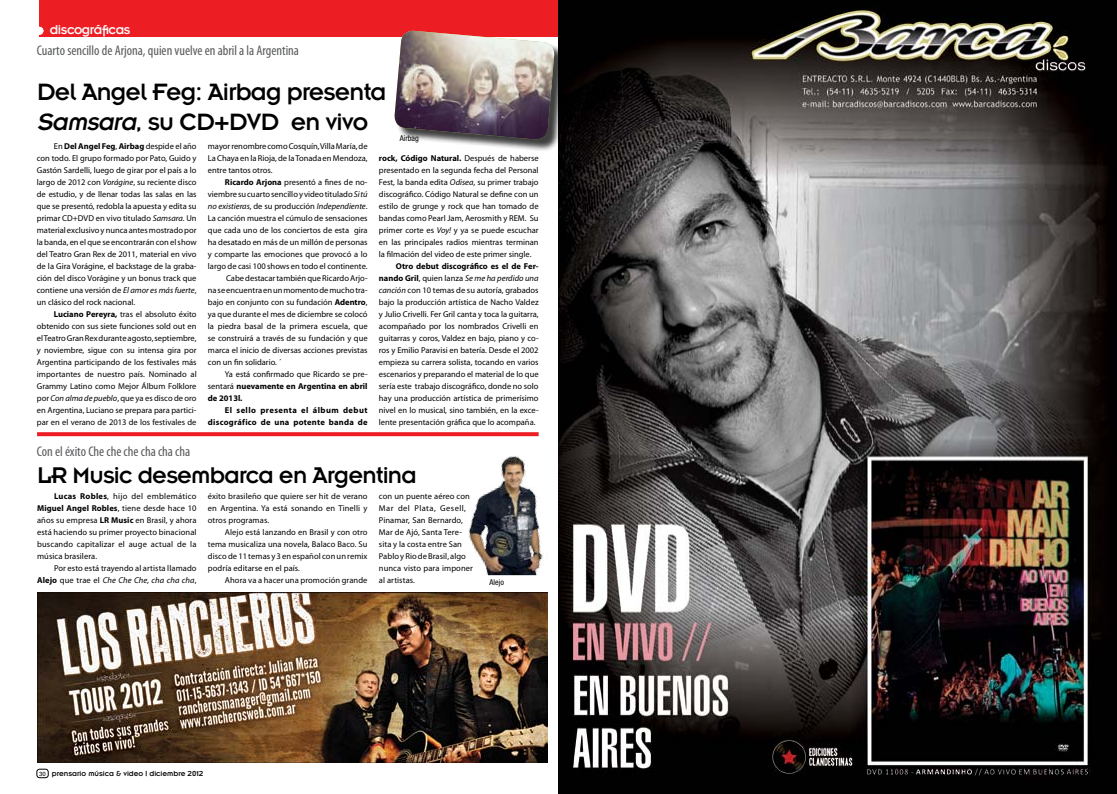
<style>
.page{position:relative;width:1117px;height:794px;background:#fff}
.page>*{position:absolute;margin:0;border:0;box-sizing:border-box;transform-origin:0 0}
.t1{font:26px/30px "Insignia";letter-spacing:-.03em;color:#000}
.t2{font:25px "Insignia";letter-spacing:-.03em;color:#000}
.t3{font:condensed 14px "Myriad Pro";color:#58595b}
.t4{font:14px "Insignia";letter-spacing:-.03em;color:#fff}
.t5{font:8.5px/12px "Myriad Pro";color:#000;text-align:justify}
.t6{font:italic 8.5px "Myriad Pro";color:#000}
.t7{font:700 8.5px "Myriad Pro";letter-spacing:.03em;color:#000}
.t8{font:700 8.5px "Myriad Pro";color:#000}
.t9{font:700 8.5px "Myriad Pro";letter-spacing:.05em;color:#000}
.t10{font:8px "Insignia";color:#000}
.t11{font:condensed 8px "Helvetica Neue";color:#000}
.t12{font:6px "Univers";color:#000}
.s1{font-style:italic}
.s2{font-weight:700}
.s3{font-style:normal}
.s4{font-weight:400}
</style>
<div class="page">
<div style="left:37px;top:769px;width:11px;height:9px;border:1px solid #000;border-radius:3px"></div>
<div style="left:39px;top:0;width:519px;height:37px;background:#ed1d24"></div>
<div style="left:36px;top:27px;width:7px;height:8px;background:#fff;border-radius:50%"></div>
<div style="left:396px;top:32px;width:170px;height:119px;background:#000;opacity:.75"></div>
<img style="left:394px;top:31px;width:161px;height:109px">
<img style="left:37px;top:592px;width:510px;height:171px">
<img style="left:468px;top:455px;width:75px;height:120px">
<svg style="left:37px;top:432px;width:502px;height:4px;background:#ed272e"></svg>
<img style="left:558px;top:0;width:559px;height:794px">
<h3 class="t4" style="left:50px;top:23px;width:82px">discográficas</h3>
<h3 class="t3" style="left:37px;top:42px;width:264px">Cuarto sencillo de Arjona, quien vuelve en abril a la Argentina</h3>
<h1 class="t1" style="left:37px;top:77px;width:351px">Del Angel Feg: Airbag presenta<br><span class="s1">Samsara</span>, su CD+DVD en vivo</h1>
<p class="t5" style="left:37px;top:140px;width:161px;text-indent:17px">En <span class="s2">Del Angel Feg</span>, <span class="s2">Airbag</span> despide el año con todo. El grupo formado por Pato, Guido y Gastón Sardelli, luego de girar por el país a lo largo de 2012 con <span class="s1">Vorágine</span>, su reciente disco de estudio, y de llenar todas las salas en las que se presentó, redobla la apuesta y edita su primar CD+DVD en vivo titulado <span class="s1">Samsara</span>. Un material exclusivo y nunca antes mostrado por la banda, en el que se encontrarán con el show del Teatro Gran Rex de 2011, material en vivo de la Gira Vorágine, el backstage de la graba&shy;ción del disco Vorágine y un bonus track que contiene una versión de <span class="s1">El amor es más fuerte</span>, un clásico del rock nacional.</p>
<p class="t5" style="left:37px;top:308px;width:161px;text-indent:17px"><span class="s2">Luciano Pereyra,</span> tras el absoluto éxito obtenido con sus siete funciones sold out en el Teatro Gran Rexdurante agosto, septiembre, y noviembre, sigue con su intensa gira por Argentina participando de los festivales más importantes de nuestro país. Nominado al Grammy Latino como Mejor Álbum Folklore por <span class="s1">Con alma de pueblo</span>, que ya es disco de oro en Argentina, Luciano se prepara para partici&shy;par en el verano de 2013 de los festivales de</p>
<p class="t11" style="left:400px;top:134px;width:21px">Airbag</p>
<p class="t5" style="left:208px;top:140px;width:161px">mayor renombre como Cosquín, Villa María, de La Chaya en la Rioja, de la Tonada en Mendoza, entre tantos otros.</p>
<p class="t5" style="left:225px;top:176px;width:144px"><span class="s2">Ricardo Arjona</span> presentó a fines de no-</p>
<p class="t5" style="left:208px;top:188px;width:161px">viembre su cuarto sencillo y video titulado <span class="s1">Si tú</span></p>
<p class="t6" style="left:208px;top:201px;width:161px">no existieras<span class="s3">, de su producción</span> Independiente<span class="s3">.</span></p>
<p class="t5" style="left:208px;top:212px;width:161px">La canción muestra el cúmulo de sensaciones</p>
<p class="t5" style="left:208px;top:224px;width:161px">que cada uno de los conciertos de esta gira</p>
<p class="t5" style="left:208px;top:236px;width:161px">ha desatado en más de un millón de personas</p>
<p class="t5" style="left:208px;top:248px;width:161px">y comparte las emociones que provocó a lo</p>
<p class="t5" style="left:208px;top:260px;width:161px">largo de casi 100 shows en todo el continente.</p>
<p class="t5" style="left:226px;top:272px;width:143px">Cabe destacar también que Ricardo Arjo-</p>
<p class="t5" style="left:208px;top:284px;width:161px">na se encuentra en un momento de mucho tra-</p>
<p class="t5" style="left:208px;top:296px;width:161px">bajo en conjunto con su fundación <span class="s2">Adentro</span>,</p>
<p class="t5" style="left:208px;top:308px;width:161px">ya que durante el mes de diciembre se colocó</p>
<p class="t5" style="left:208px;top:320px;width:161px">la piedra basal de la primera escuela, que</p>
<p class="t5" style="left:208px;top:332px;width:161px">se construirá a través de su fundación y que</p>
<p class="t5" style="left:208px;top:344px;width:161px">marca el inicio de diversas acciones previstas</p>
<p class="t5" style="left:208px;top:356px;width:75px">con un fin solidario. ´</p>
<p class="t5" style="left:225px;top:368px;width:144px">Ya está confirmado que Ricardo se pre-</p>
<p class="t8" style="left:208px;top:380px;width:161px"><span class="s4">sentará</span> nuevamente en Argentina en abril</p>
<p class="t7" style="left:208px;top:392px;width:36px">de 2013l.</p>
<p class="t9" style="left:225px;top:404px;width:144px">El sello presenta el álbum debut</p>
<p class="t7" style="left:208px;top:416px;width:161px">discográfico de una potente banda de</p>
<p class="t5" style="left:379px;top:152px;width:161px"><span class="s2">rock, Código Natural.</span> Después de haberse presentado en la segunda fecha del Personal Fest, la banda edita <span class="s1">Odisea</span>, su primer trabajo discográfico. Código Natural se define con un estilo de grunge y rock que han tomado de bandas como Pearl Jam, Aerosmith y REM. Su primer corte es <span class="s1">Voy!</span> y ya se puede escuchar en las principales radios mientras terminan la filmación del video de este primer single.</p>
<p class="t5" style="left:379px;top:260px;width:161px;text-indent:17px"><span class="s2">Otro debut discográfico es el de Fer&shy;nando Gril</span>, quien lanza <span class="s1">Se me ha perdido una canción</span> con 10 temas de su autoría, grabados bajo la producción artística de Nacho Valdez y Julio Crivelli. Fer Gril canta y toca la guitarra, acompañado por los nombrados Crivelli en guitarras y coros, Valdez en bajo, piano y co&shy;ros y Emilio Paravisi en batería. Desde el 2002 empieza su carrera solista, tocando en varios escenarios y preparando el material de lo que sería este trabajo discográfico, donde no solo hay una producción artística de primerísimo nivel en lo musical, sino también, en la exce&shy;lente presentación gráfica que lo acompaña.</p>
<h3 class="t3" style="left:37px;top:442px;width:155px">Con el éxito Che che che cha cha cha</h3>
<h2 class="t2" style="left:37px;top:462px;width:381px">LR Music desembarca en Argentina</h2>
<p class="t5" style="left:37px;top:490px;width:161px;text-indent:17px"><span class="s2">Lucas Robles</span>, hijo del emblemático <span class="s2">Miguel Angel Robles</span>, tiene desde hace 10 años su empresa <span class="s2">LR Music</span> en Brasil, y ahora está haciendo su primer proyecto binacional buscando capitalizar el auge actual de la música brasilera.</p>
<p class="t5" style="left:37px;top:562px;width:161px;text-align:right">Por esto está trayendo al artista llamado<br><span class="s2">Alejo</span> que trae el <span class="s1">Che Che Che, cha cha cha</span>,</p>
<p class="t5" style="left:208px;top:490px;width:161px">éxito brasileño que quiere ser hit de verano en Argentina. Ya está sonando en Tinelli y otros programas.</p>
<p class="t5" style="left:208px;top:526px;width:161px;text-indent:17px">Alejo está lanzando en Brasil y con otro tema musicaliza una novela, Balaco Baco. Su disco de 11 temas y 3 en español con un remix podría editarse en el país.</p>
<p class="t5" style="left:225px;top:574px;width:144px">Ahora va a hacer una promoción grande</p>
<p class="t5" style="left:379px;top:490px;width:95px;text-align:left">con un puente aéreo con<br>Mar del Plata, Gesell,<br>Pinamar, San Bernardo,<br>Mar de Ajó, Santa Tere&shy;sita y la costa entre San<br>Pablo y Rio de Brasil, algo nunca visto para imponer al artistas.</p>
<p class="t11" style="left:489px;top:577px;width:16px">Alejo</p>
<p class="t10" style="left:52px;top:769px;width:153px">prensario música &amp; video | diciembre 2012</p>
<p class="t12" style="left:39px;top:770px;width:8px">30</p>
</div>
